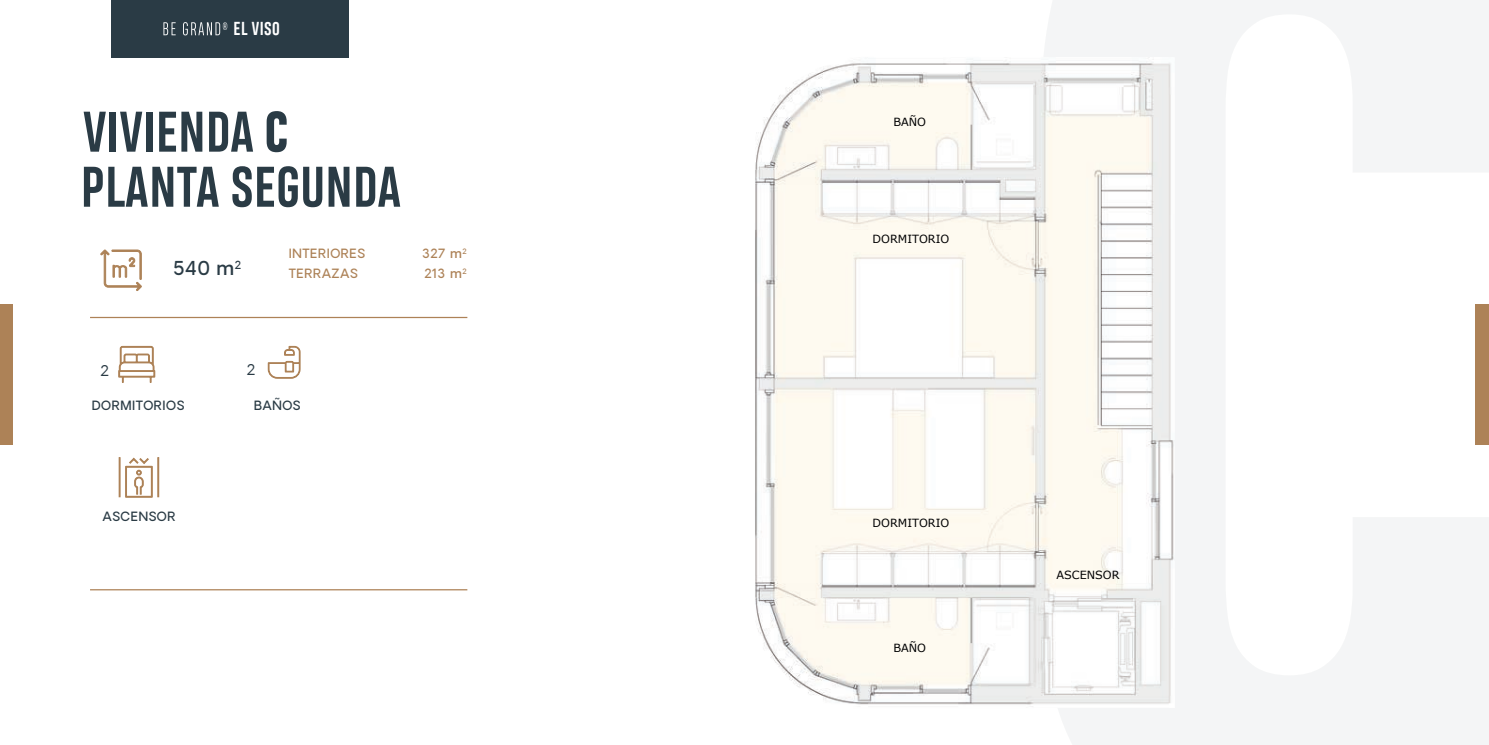
<style>
.page{position:relative;width:1489px;height:745px;background:#fff}
.page>*{position:absolute;margin:0;border:0;box-sizing:border-box;transform-origin:0 0}
.t1{font:700 53.75px/55px "Heading Pro";letter-spacing:.01em;color:#2a3b45}
.t2{font:500 18.75px "Oakes Grotesk";color:#2a3b45}
.t3{font:300 17.5px "Heading Pro";letter-spacing:.03em;color:#dee8ee}
.t4{font:700 17.5px "Heading Pro";letter-spacing:.03em;color:#fff}
.t5{font:14.5px "Oakes Grotesk";color:#2a3b45}
.t6{font:500 12.5px/20px "Oakes Grotesk";letter-spacing:.04em;color:#ad8257}
.t7{font:500 12.5px "Oakes Grotesk";letter-spacing:.04em;color:#2a3b45}
.t8{font:11.25px "Verdana";color:#000001}
.s1{font-weight:800}
</style>
<div class="page">
<div style="left:0;top:304px;width:12px;height:140px;background:#ad8257"></div>
<div style="left:1475px;top:304px;width:13px;height:140px;background:#ad8257"></div>
<div style="left:111px;top:0;width:238px;height:58px;background:#2a3b45"></div>
<svg style="left:163px;top:22px;width:64px;height:13px"></svg>
<hr style="left:90px;top:316px;width:377px;height:2px;background:#ad8257">
<hr style="left:90px;top:588px;width:377px;height:2px;background:#ad8257">
<svg style="left:100px;top:249px;width:42px;height:42px"></svg>
<img style="left:755px;top:57px;width:420px;height:650px">
<svg style="left:118px;top:346px;width:37px;height:36px"></svg>
<svg style="left:268px;top:346px;width:32px;height:32px"></svg>
<svg style="left:119px;top:457px;width:40px;height:40px"></svg>
<h3 class="t3" style="left:236px;top:19px;width:68px">JERÓNIMOS</h3>
<h3 class="t4" style="left:233px;top:18px;width:48px">EL VISO</h3>
<h1 class="t1" style="left:81px;top:106px;width:322px">VIVIENDA <span class="s1">C<br></span>PLANTA SEGUNDA</h1>
<h2 class="t2" style="left:173px;top:256px;width:70px">540 m<sup>2</sup></h2>
<p class="t6" style="left:289px;top:244px;width:78px">INTERIORES<br>TERRAZAS</p>
<p class="t6" style="left:422px;top:244px;width:46px">327 m<sup>2<br></sup>213 m<sup>2</sup></p>
<p class="t5" style="left:247px;top:360px;width:10px">2</p>
<p class="t5" style="left:100px;top:361px;width:10px">2</p>
<p class="t7" style="left:92px;top:397px;width:94px">DORMITORIOS</p>
<p class="t7" style="left:254px;top:397px;width:48px">BAÑOS</p>
<p class="t7" style="left:102px;top:508px;width:75px">ASCENSOR</p>
<p class="t8" style="left:893px;top:114px;width:34px">BAÑO</p>
<p class="t8" style="left:872px;top:232px;width:78px">DORMITORIO</p>
<p class="t8" style="left:872px;top:515px;width:78px">DORMITORIO</p>
<p class="t8" style="left:893px;top:640px;width:34px">BAÑO</p>
<p class="t8" style="left:1056px;top:567px;width:65px">ASCENSOR</p>
</div>
